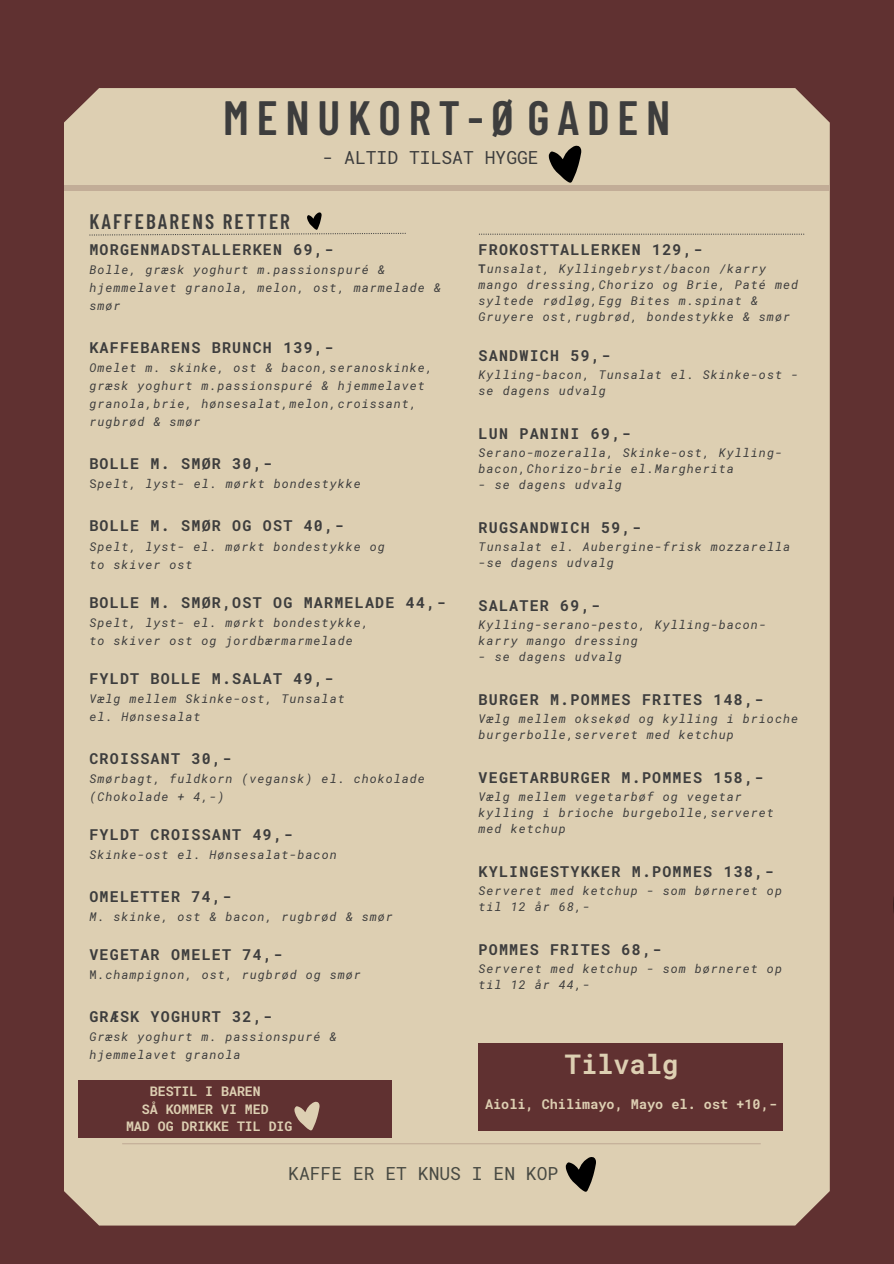
<style>
.page{position:relative;width:894px;height:1264px;background:#fff}
.page>*{position:absolute;margin:0;border:0;box-sizing:border-box;transform-origin:0 0}
.t1{font:600 48px "Barlow Condensed";letter-spacing:.16em;color:#3d3d3d}
.t2{font:700 27px "Roboto Mono";color:#ddcfb2}
.t3{font:600 21px "Barlow Condensed";letter-spacing:.1em;color:#3d3d3d}
.t4{font:18px "Roboto Mono";color:#474942}
.t5{font:18px "Roboto Mono";color:#3d3d3d}
.t6{font:700 15px "Roboto Mono";letter-spacing:.08em;color:#3d3d3d}
.t7{font:700 13.5px "Roboto Mono";color:#ddcfb2}
.t8{font:700 13.2px/17.5px "Roboto Mono";color:#ddcfb2;text-align:center}
.t9{font:italic 12px/16px "Roboto Mono";letter-spacing:.08em;color:#3d3d3d}
.s1{font-style:normal}
.s2{font-weight:700;font-style:normal}
</style>
<div class="page">
<div style="left:0;top:0;width:893px;height:1263px;background:#603131"></div>
<div style="left:64px;top:88px;width:765px;height:1137px;background:#ddcfb2"></div>
<div style="left:78px;top:1080px;width:313px;height:58px;background:#603131"></div>
<svg style="left:478px;top:234px;width:326px;height:1px"></svg>
<div style="left:64px;top:185px;width:765px;height:6px;background:#c2ad97"></div>
<hr style="left:122px;top:1143px;width:638px;height:1px;background:#c2ad97">
<svg style="left:565px;top:1156px;width:31px;height:36px"></svg>
<svg style="left:548px;top:145px;width:33px;height:38px"></svg>
<svg style="left:89px;top:212px;width:316px;height:23px"></svg>
<svg style="left:294px;top:1101px;width:25px;height:29px"></svg>
<img style="left:893px;top:766px;width:1px;height:277px">
<div style="left:478px;top:1043px;width:305px;height:87px;background:#603131"></div>
<h4 class="t1" style="left:223px;top:87px;width:448px">MENUKORT-ØGADEN</h4>
<h3 class="t5" style="left:322px;top:145px;width:218px">- ALTID TILSAT HYGGE</h3>
<h1 class="t3" style="left:89px;top:208px;width:202px">KAFFEBARENS RETTER</h1>
<p class="t6" style="left:89px;top:240px;width:245px">MORGENMADSTALLERKEN 69,-</p>
<p class="t9" style="left:89px;top:261px;width:353px;line-height:18px">Bolle, græsk yoghurt m.passionspuré &amp; hjemmelavet granola, melon, ost, marmelade &amp; smør</p>
<p class="t6" style="left:89px;top:338px;width:245px">KAFFEBARENS BRUNCH 139,-</p>
<p class="t9" style="left:89px;top:359px;width:345px;line-height:18px">Omelet m. skinke, ost &amp; bacon,seranoskinke, græsk yoghurt m.passionspuré &amp; hjemmelavet granola,brie, hønsesalat,melon,croissant, rugbrød &amp; smør</p>
<p class="t6" style="left:89px;top:454px;width:184px">BOLLE M. SMØR 30,-</p>
<p class="t9" style="left:89px;top:476px;width:273px"><span class="s1">S</span>pelt, lyst- el. mørkt bondestykke</p>
<p class="t6" style="left:89px;top:516px;width:255px">BOLLE M. SMØR OG OST 40,-</p>
<p class="t9" style="left:89px;top:537px;width:297px;line-height:18px">Spelt, lyst- el. mørkt bondestykke og to skiver ost</p>
<p class="t6" style="left:89px;top:592px;width:357px">BOLLE M. SMØR,OST OG MARMELADE 44,-</p>
<p class="t9" style="left:89px;top:613px;width:281px;line-height:18px">Spelt, lyst- el. mørkt bondestykke, to skiver ost og jordbærmarmelade</p>
<p class="t6" style="left:89px;top:668px;width:245px">FYLDT BOLLE M.SALAT 49,-</p>
<p class="t9" style="left:89px;top:689px;width:257px;line-height:18px">Vælg mellem Skinke-ost, Tunsalat el. Hønsesalat</p>
<p class="t6" style="left:89px;top:748px;width:143px">CROISSANT 30,-</p>
<p class="t9" style="left:89px;top:769px;width:337px;line-height:18px">Smørbagt, fuldkorn (vegansk) el. chokolade (Chokolade + 4,-)</p>
<p class="t6" style="left:89px;top:824px;width:204px">FYLDT CROISSANT 49,-</p>
<p class="t9" style="left:89px;top:846px;width:249px">Skinke-ost el. Hønsesalat-bacon</p>
<p class="t6" style="left:89px;top:886px;width:143px">OMELETTER 74,-</p>
<p class="t9" style="left:89px;top:908px;width:305px">M. skinke, ost &amp; bacon, rugbrød &amp; smør</p>
<p class="t6" style="left:89px;top:944px;width:194px">VEGETAR OMELET 74,-</p>
<p class="t9" style="left:89px;top:966px;width:273px"><span class="s1">M</span>.champignon, ost, rugbrød og smør</p>
<p class="t6" style="left:89px;top:1006px;width:184px">GRÆSK YOGHURT 32,-</p>
<p class="t9" style="left:89px;top:1027px;width:249px;line-height:18px">Græsk yoghurt m. passionspuré &amp; hjemmelavet granola</p>
<h5 class="t8" style="left:142px;top:1082px;width:128px">BESTIL I BAREN<br>SÅ KOMMER VI MED</h5>
<p class="t8" style="left:126px;top:1117px;width:168px">MAD OG DRIKKE TIL DIG</p>
<p class="t6" style="left:478px;top:239px;width:225px">FROKOSTTALLERKEN 129,-</p>
<p class="t9" style="left:478px;top:260px;width:321px"><span class="s2">T</span>unsalat, Kyllingebryst/bacon /karry mango dressing,Chorizo og Brie, Paté med syltede rødløg,Egg Bites m.spinat &amp; Gruyere ost,rugbrød, bondestykke &amp; smør</p>
<p class="t6" style="left:478px;top:345px;width:133px">SANDWICH 59,-</p>
<p class="t9" style="left:478px;top:366px;width:321px">Kylling-bacon, Tunsalat el. Skinke-ost - se dagens udvalg</p>
<p class="t6" style="left:478px;top:423px;width:153px">LUN PANINI 69,-</p>
<p class="t9" style="left:478px;top:444px;width:305px">Serano-mozeralla, Skinke-ost, Kylling&shy;bacon,Chorizo-brie el.Margherita</p>
<p class="t9" style="left:478px;top:476px;width:145px">- se dagens udvalg</p>
<p class="t6" style="left:478px;top:517px;width:164px">RUGSANDWICH 59,-</p>
<p class="t9" style="left:478px;top:538px;width:313px">Tunsalat el. Aubergine-frisk mozzarella <span class="s1">-</span>se dagens udvalg</p>
<p class="t6" style="left:478px;top:595px;width:123px">SALATER 69,-</p>
<p class="t9" style="left:478px;top:616px;width:289px">Kylling-serano-pesto, Kylling-bacon&shy;karry mango dressing</p>
<p class="t9" style="left:478px;top:648px;width:145px">- se dagens udvalg</p>
<p class="t6" style="left:478px;top:689px;width:286px">BURGER M.POMMES FRITES 148,-</p>
<p class="t9" style="left:478px;top:710px;width:321px">Vælg mellem oksekød og kylling i brioche burgerbolle,serveret med ketchup</p>
<p class="t6" style="left:478px;top:767px;width:286px">VEGETARBURGER M.POMMES 158,-</p>
<p class="t9" style="left:478px;top:788px;width:297px">Vælg mellem vegetarbøf og vegetar kylling i brioche burgebolle,serveret med ketchup</p>
<p class="t6" style="left:478px;top:861px;width:296px">KYLINGESTYKKER M.POMMES 138,-</p>
<p class="t9" style="left:478px;top:882px;width:305px">Serveret med ketchup - som børneret op til 12 år 68,-</p>
<p class="t6" style="left:478px;top:939px;width:184px">POMMES FRITES 68,-</p>
<p class="t9" style="left:478px;top:960px;width:305px">Serveret med ketchup - som børneret op til 12 år 44,-</p>
<h6 class="t2" style="left:564px;top:1045px;width:115px">Tilvalg</h6>
<h2 class="t7" style="left:485px;top:1094px;width:293px">Aioli, Chilimayo, Mayo el. ost +10,-</h2>
<p class="t4" style="left:288px;top:1160px;width:272px">KAFFE ER ET KNUS I EN KOP</p>
</div>
